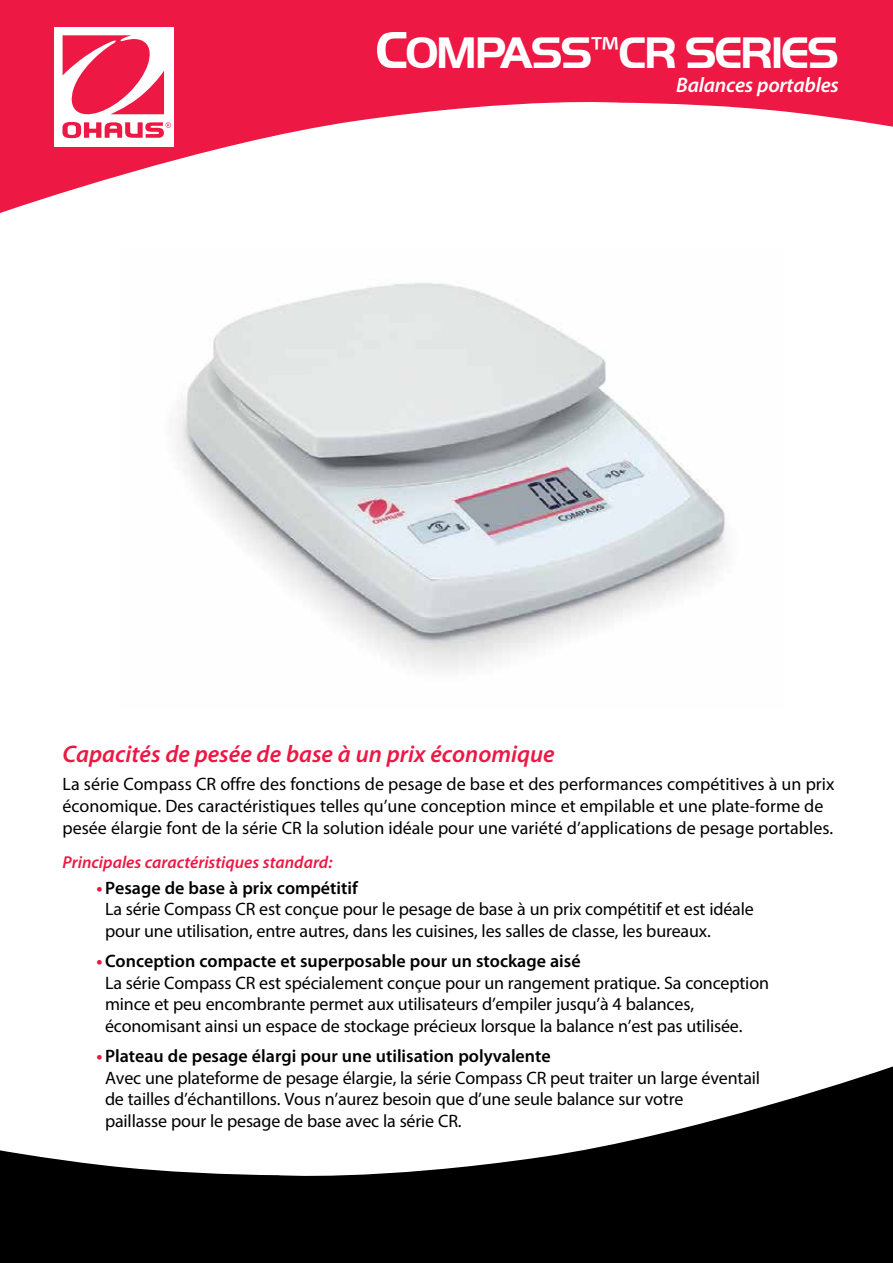
<style>
.page{position:relative;width:893px;height:1263px;background:#fff}
.page>*{position:absolute;margin:0;border:0;box-sizing:border-box;transform-origin:0 0}
.t1{font:700 45.9px "Handel Got D";letter-spacing:-.05em;color:#fff}
.t2{font:italic 600 24px "Myriad Pro";color:#ed1844}
.t3{font:italic 600 21px "Myriad Pro";letter-spacing:-.01em;color:#fff}
.t4{font:18px/21.6px "Myriad Pro";letter-spacing:-.01em;color:#000}
.t5{font:italic 600 17.25px "Myriad Pro";color:#ed1844}
.s1{font-size:54px}
.s2{font-family:"Myriad Pro";font-weight:400}
.s3{font-weight:700;color:#ed1844}
.s4{font-weight:600}
</style>
<div class="page">
<svg style="left:0;top:0;width:893px;height:213px;fill:#ed1844"></svg>
<div style="left:54px;top:27px;width:120px;height:119px;background:#fff"></div>
<svg style="left:62px;top:35px;width:109px;height:103px"></svg>
<svg style="left:0;top:1066px;width:893px;height:197px;fill:#000"></svg>
<img style="left:178px;top:283px;width:549px;height:386px">
<h1 class="t1" style="left:375px;top:27px;width:465px"><span class="s1">C</span>OMPASS<span class="s2">™</span>CR SERIES</h1>
<p class="t3" style="left:676px;top:72px;width:164px">Balances portables</p>
<h2 class="t2" style="left:63px;top:739px;width:494px">Capacités de pesée de base à un prix économique</h2>
<p class="t4" style="left:63px;top:773px;width:773px">La série Compass CR offre des fonctions de pesage de base et des performances compétitives à un prix économique. Des caractéristiques telles qu’une conception mince et empilable et une plate-forme de pesée élargie font de la série CR la solution idéale pour une variété d’applications de pesage portables.</p>
<p class="t5" style="left:63px;top:851px;width:271px">Principales caractéristiques standard:</p>
<p class="t4" style="left:105px;top:877px;width:650px;text-indent:-8px"><span class="s3">•</span><span class="s4">Pesage de base à prix compétitif<br></span>La série Compass CR est conçue pour le pesage de base à un prix compétitif et est idéale pour une utilisation, entre autres, dans les cuisines, les salles de classe, les bureaux.</p>
<p class="t4" style="left:105px;top:950px;width:665px;text-indent:-8px"><span class="s3">•</span><span class="s4">Conception compacte et superposable pour un stockage aisé<br></span>La série Compass CR est spécialement conçue pour un rangement pratique. Sa conception mince et peu encombrante permet aux utilisateurs d’empiler jusqu’à 4 balances, économisant ainsi un espace de stockage précieux lorsque la balance n’est pas utilisée.</p>
<p class="t4" style="left:105px;top:1045px;width:657px;text-indent:-8px"><span class="s3">•</span><span class="s4">Plateau de pesage élargi pour une utilisation polyvalente<br></span>Avec une plateforme de pesage élargie, la série Compass CR peut traiter un large éventail de tailles d’échantillons. Vous n’aurez besoin que d’une seule balance sur votre<br>paillasse pour le pesage de base avec la série CR.</p>
</div>
